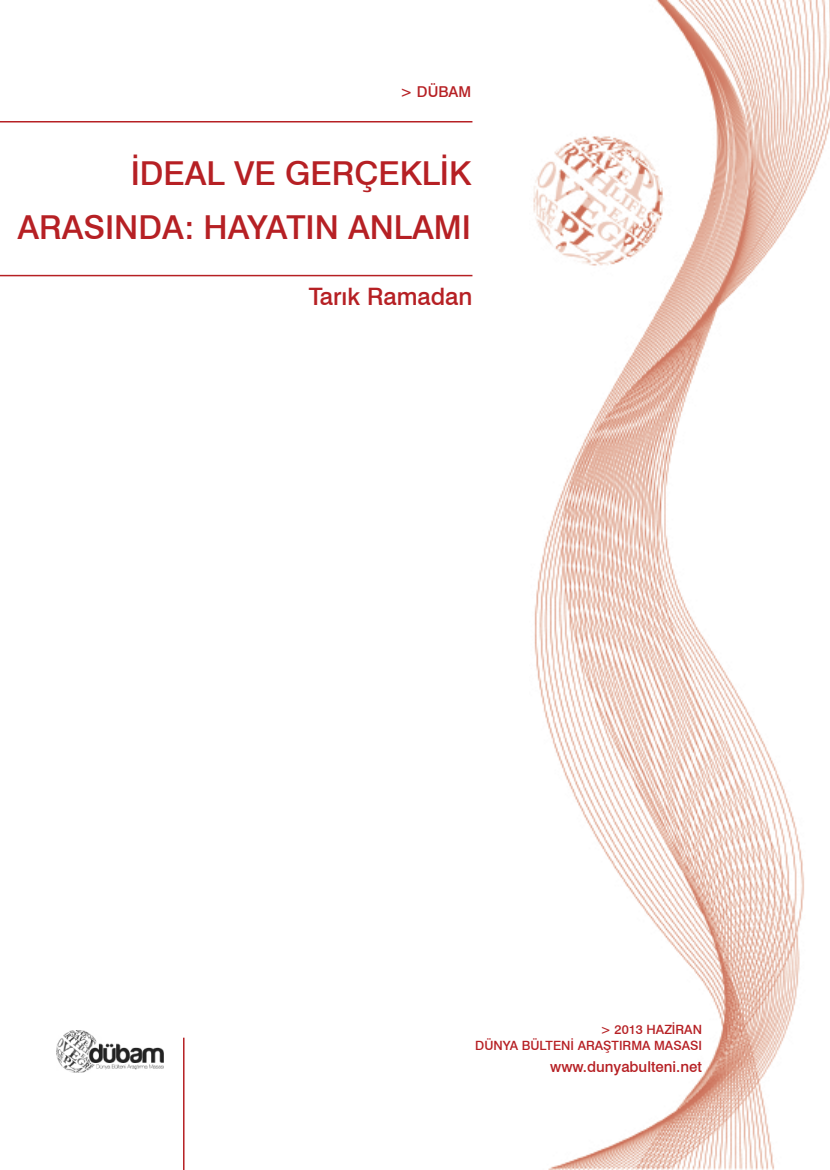
<style>
.page{position:relative;width:830px;height:1170px;background:#fff}
.page>*{position:absolute;margin:0;border:0;box-sizing:border-box;transform-origin:0 0}
.t1{font:500 33px "Swiss 721 BT";color:#b62024}
.t2{font:500 24px "Swiss 721 BT";color:#b62024}
.t3{font:500 15px "Swiss 721 BT";color:#b62024}
.t4{font:500 12.75px "Swiss 721 BT";color:#b62024}
</style>
<div class="page">
<img style="left:533px;top:0;width:296px;height:1169px">
<hr style="left:0;top:121px;width:472px;height:1px;background:#b62024">
<hr style="left:0;top:275px;width:472px;height:1px;background:#b62024">
<hr style="left:183px;top:1037px;width:1px;height:132px;background:#b62024">
<img style="left:57px;top:1030px;width:107px;height:42px">
<p class="t3" style="left:400px;top:82px;width:72px">&gt; DÜBAM</p>
<p class="t1" style="left:131px;top:153px;width:342px">İDEAL VE GERÇEKLİK</p>
<p class="t1" style="left:17px;top:207px;width:455px">ARASINDA: HAYATIN ANLAMI</p>
<p class="t2" style="left:309px;top:282px;width:165px">Tarık Ramadan</p>
<p class="t4" style="left:600px;top:1021px;width:103px">&gt; 2013 HAZİRAN</p>
<p class="t4" style="left:475px;top:1037px;width:228px">DÜNYA BÜLTENİ ARAŞTIRMA MASASI</p>
<p class="t3" style="left:550px;top:1057px;width:153px">www.dunyabulteni.net</p>
</div>
